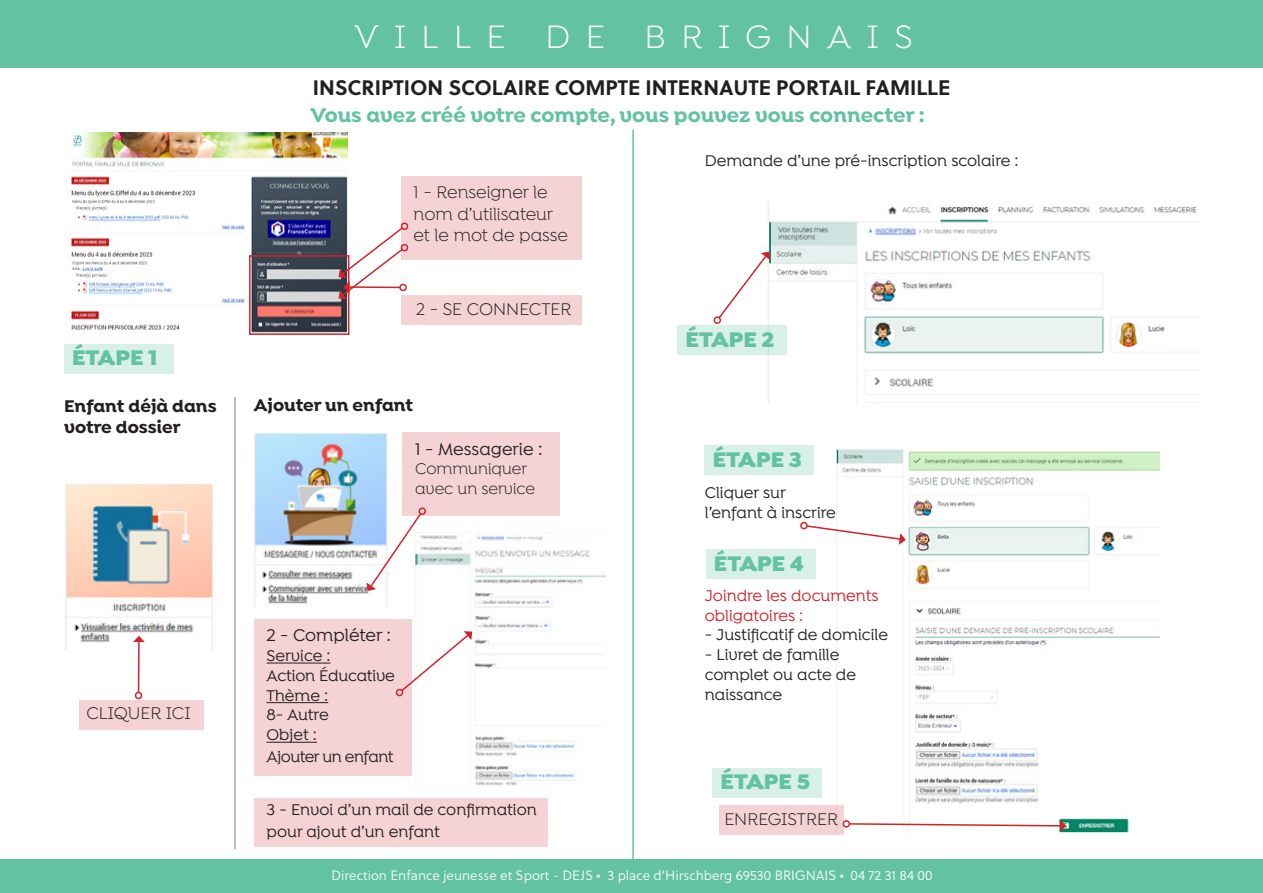
<style>
.page{position:relative;width:1263px;height:893px;background:#fff}
.page>*{position:absolute;margin:0;border:0;box-sizing:border-box;transform-origin:0 0}
.t1{font:34.5px "Isidora Alt";letter-spacing:.45em;color:#fff}
.t2{font:900 22.5px "Isidora Alt";color:#63c3a1}
.t3{font:700 21px "Soleil";color:#231f20}
.t4{font:700 21px "Isidora Alt";color:#63c3a1}
.t5{font:18px/21.6px "Isidora Alt";color:#231f20}
.t6{font:700 18px/21.6px "Isidora Alt";color:#231f20}
.t7{font:500 18px "Isidora Alt";color:#231f20}
.t8{font:500 16.5px/19.8px "Isidora Alt";color:#231f20}
.t9{font:500 16.5px/19.8px "Isidora Alt";color:#d1232a}
.t10{font:16.5px "Isidora Alt";color:#231f20}
.t11{font:500 16.5px "Isidora Alt";letter-spacing:-.03em;color:#231f20}
.t12{font:13.5px "Soleil Lt";color:#fff}
</style>
<div class="page">
<div style="left:0;top:0;width:1263px;height:67px;background:#63c3a1"></div>
<div style="left:64px;top:344px;width:109px;height:29px;background:#d8f0e7"></div>
<div style="left:705px;top:445px;width:109px;height:30px;background:#d8f0e7"></div>
<div style="left:706px;top:550px;width:109px;height:29px;background:#d8f0e7"></div>
<div style="left:713px;top:768px;width:109px;height:29px;background:#d8f0e7"></div>
<img style="left:65px;top:484px;width:148px;height:165px">
<img style="left:255px;top:432px;width:133px;height:175px">
<img style="left:428px;top:532px;width:177px;height:253px">
<img style="left:767px;top:202px;width:432px;height:200px">
<img style="left:836px;top:447px;width:323px;height:387px">
<img style="left:68px;top:133px;width:279px;height:200px">
<div style="left:401px;top:176px;width:180px;height:83px;background:#f5d3d5"></div>
<div style="left:249px;top:255px;width:100px;height:80px;border:2px solid #d1232a"></div>
<div style="left:401px;top:296px;width:180px;height:29px;background:#f5d3d5"></div>
<hr style="left:138px;top:641px;width:2px;height:51px;background:#d1232a">
<svg style="left:134px;top:690px;width:9px;height:10px"></svg>
<svg style="left:133px;top:636px;width:12px;height:6px"></svg>
<div style="left:79px;top:700px;width:124px;height:29px;background:#f5d3d5"></div>
<hr style="left:235px;top:397px;width:1px;height:452px;background:#231f20">
<div style="left:402px;top:433px;width:158px;height:83px;background:#f5d3d5"></div>
<svg style="left:366px;top:506px;width:62px;height:85px"></svg>
<div style="left:254px;top:619px;width:158px;height:157px;background:#f5d3d5"></div>
<hr style="left:266px;top:663px;width:64px;height:1px;background:#231f20">
<hr style="left:266px;top:702px;width:62px;height:1px;background:#231f20">
<hr style="left:266px;top:742px;width:51px;height:1px;background:#231f20">
<svg style="left:395px;top:631px;width:77px;height:67px"></svg>
<div style="left:254px;top:798px;width:293px;height:49px;background:#f5d3d5"></div>
<div style="left:678px;top:325px;width:109px;height:29px;background:#d8f0e7"></div>
<svg style="left:713px;top:252px;width:57px;height:73px"></svg>
<div style="left:800px;top:522px;width:8px;height:7px;border:2px solid #d1232a;border-radius:50%"></div>
<svg style="left:805px;top:524px;width:101px;height:21px"></svg>
<div style="left:719px;top:805px;width:124px;height:29px;background:#f5d3d5"></div>
<svg style="left:842px;top:820px;width:224px;height:12px"></svg>
<hr style="left:632px;top:130px;width:2px;height:729px;background:#63c3a1">
<svg style="left:338px;top:221px;width:72px;height:78px"></svg>
<div style="left:900px;top:333px;width:28px;height:11px;background:#eaf3f2"></div>
<div style="left:1146px;top:333px;width:28px;height:8px;background:#fff"></div>
<div style="left:1118px;top:541px;width:28px;height:8px;background:#fff"></div>
<div style="left:935px;top:573px;width:28px;height:8px;background:#fff"></div>
<div style="left:0;top:859px;width:1263px;height:34px;background:#63c3a1"></div>
<p class="t1" style="left:354px;top:17px;width:560px">VILLE DE BRIGNAIS</p>
<p class="t3" style="left:313px;top:72px;width:639px">INSCRIPTION SCOLAIRE COMPTE INTERNAUTE PORTAIL FAMILLE</p>
<p class="t4" style="left:310px;top:102px;width:616px">Vous avez créé votre compte, vous pouvez vous connecter :</p>
<p class="t5" style="left:414px;top:182px;width:141px">1 - Renseigner le nom d’utilisateur</p>
<p class="t5" style="left:414px;top:226px;width:156px">et le mot de passe</p>
<p class="t2" style="left:72px;top:343px;width:87px">ÉTAPE 1</p>
<p class="t5" style="left:416px;top:300px;width:157px">2 - SE CONNECTER</p>
<p class="t6" style="left:64px;top:396px;width:154px">Enfant déjà dans votre dossier</p>
<p class="t6" style="left:254px;top:395px;width:161px">Ajouter un enfant</p>
<p class="t5" style="left:86px;top:704px;width:106px">CLIQUER ICI</p>
<p class="t7" style="left:415px;top:439px;width:129px">1 - Messagerie :</p>
<p class="t10" style="left:415px;top:460px;width:114px">Communiquer</p>
<p class="t10" style="left:415px;top:480px;width:121px">avec un service</p>
<p class="t7" style="left:266px;top:625px;width:126px">2 - Compléter :</p>
<p class="t8" style="left:266px;top:647px;width:66px">Service :</p>
<p class="t8" style="left:266px;top:666px;width:130px">Action Éducative</p>
<p class="t8" style="left:266px;top:686px;width:63px">Thème :</p>
<p class="t8" style="left:266px;top:706px;width:64px">8- Autre</p>
<p class="t8" style="left:266px;top:726px;width:52px">Objet :</p>
<p class="t11" style="left:266px;top:747px;width:129px">Ajouter un enfant</p>
<p class="t8" style="left:267px;top:801px;width:272px">3 - Envoi d’un mail de confirmation</p>
<p class="t8" style="left:267px;top:823px;width:175px">pour ajout d’un enfant</p>
<p class="t8" style="left:705px;top:152px;width:315px">Demande d’une pré-inscription scolaire :</p>
<p class="t2" style="left:685px;top:325px;width:91px">ÉTAPE 2</p>
<p class="t2" style="left:713px;top:445px;width:91px">ÉTAPE 3</p>
<p class="t8" style="left:705px;top:483px;width:133px">Cliquer sur l’enfant à inscrire</p>
<p class="t2" style="left:714px;top:549px;width:92px">ÉTAPE 4</p>
<p class="t9" style="left:705px;top:586px;width:175px">Joindre les documents obligatoires :</p>
<p class="t8" style="left:705px;top:626px;width:185px">- Justificatif de domicile</p>
<p class="t8" style="left:705px;top:646px;width:153px">- Livret de famille complet ou acte de naissance</p>
<p class="t2" style="left:720px;top:767px;width:91px">ÉTAPE 5</p>
<p class="t5" style="left:724px;top:809px;width:115px">ENREGISTRER</p>
<p class="t12" style="left:331px;top:865px;width:603px">Direction Enfance jeunesse et Sport - DEJS • 3 place d’Hirschberg 69530 BRIGNAIS • 04 72 31 84 00</p>
</div>
